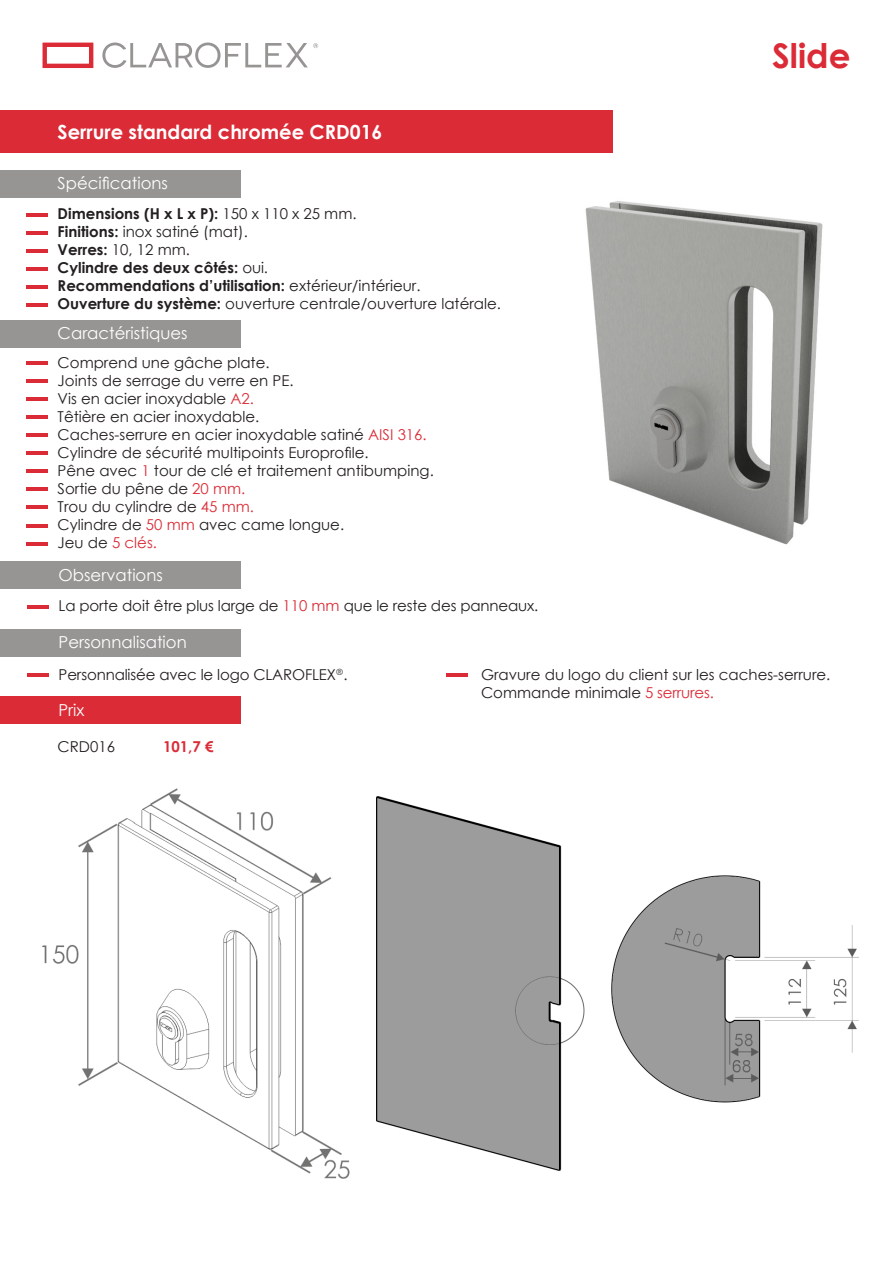
<style>
.page{position:relative;width:893px;height:1263px;background:#fff}
.page>*{position:absolute;margin:0;border:0;box-sizing:border-box;transform-origin:0 0}
.t1{font:700 34.05px "Century Gothic";color:#db2b36}
.t2{font:700 19.5px "Century Gothic";color:#fff}
.t3{font:16.5px "Century Gothic";color:#fff}
.t4{font:15px "Century Gothic";color:#231f20}
.t5{font:700 15px "Century Gothic";color:#231f20}
.t6{font:15px "Century Gothic";color:#db2b36}
.t7{font:700 15px "Century Gothic";color:#db2b36}
.s1{font-weight:400}
.s2{font-weight:700}
.s3{color:#db2b36}
.s4{color:#231f20}
</style>
<div class="page">
<img style="left:585px;top:201px;width:238px;height:344px">
<img style="left:43px;top:789px;width:306px;height:389px">
<img style="left:377px;top:796px;width:208px;height:375px">
<img style="left:611px;top:875px;width:248px;height:228px">
<div style="left:0;top:111px;width:612px;height:42px;background:#db2b36"></div>
<div style="left:0;top:696px;width:240px;height:28px;background:#db2b36"></div>
<hr style="left:27px;top:213px;width:21px;height:3px;background:#db2b36">
<hr style="left:27px;top:231px;width:21px;height:3px;background:#db2b36">
<hr style="left:27px;top:249px;width:21px;height:3px;background:#db2b36">
<hr style="left:27px;top:267px;width:21px;height:3px;background:#db2b36">
<hr style="left:27px;top:285px;width:21px;height:3px;background:#db2b36">
<hr style="left:27px;top:303px;width:21px;height:3px;background:#db2b36">
<div style="left:0;top:170px;width:240px;height:28px;background:#979593"></div>
<hr style="left:27px;top:362px;width:21px;height:3px;background:#db2b36">
<hr style="left:27px;top:397px;width:21px;height:4px;background:#db2b36">
<hr style="left:27px;top:451px;width:21px;height:4px;background:#db2b36">
<hr style="left:27px;top:470px;width:21px;height:3px;background:#db2b36">
<hr style="left:27px;top:506px;width:21px;height:3px;background:#db2b36">
<hr style="left:27px;top:415px;width:21px;height:4px;background:#db2b36">
<hr style="left:27px;top:524px;width:21px;height:3px;background:#db2b36">
<hr style="left:27px;top:542px;width:21px;height:3px;background:#db2b36">
<hr style="left:27px;top:379px;width:21px;height:4px;background:#db2b36">
<hr style="left:27px;top:433px;width:21px;height:4px;background:#db2b36">
<hr style="left:27px;top:488px;width:21px;height:3px;background:#db2b36">
<div style="left:0;top:320px;width:240px;height:27px;background:#979593"></div>
<hr style="left:27px;top:605px;width:21px;height:3px;background:#db2b36">
<div style="left:0;top:561px;width:240px;height:28px;background:#979593"></div>
<hr style="left:27px;top:673px;width:21px;height:4px;background:#db2b36">
<hr style="left:446px;top:673px;width:22px;height:4px;background:#db2b36">
<div style="left:0;top:629px;width:240px;height:27px;background:#979593"></div>
<svg style="left:43px;top:43px;width:50px;height:25px"></svg>
<svg style="left:102px;top:43px;width:216px;height:25px"></svg>
<p class="t2" style="left:58px;top:117px;width:326px">Serrure standard chromée CRD016</p>
<p class="t3" style="left:58px;top:172px;width:112px">Spécifications</p>
<p class="t5" style="left:58px;top:202px;width:300px">Dimensions (H x L x P): <span class="s1">150 x 110 x 25 mm.</span></p>
<p class="t4" style="left:58px;top:221px;width:192px"><span class="s2">Finitions:</span> inox satiné (mat).</p>
<p class="t4" style="left:58px;top:239px;width:134px"><span class="s2">Verres:</span> 10, 12 mm.</p>
<p class="t5" style="left:58px;top:256px;width:212px">Cylindre des deux côtés: <span class="s1">oui.</span></p>
<p class="t5" style="left:58px;top:274px;width:364px">Recommendations d’utilisation: <span class="s1">extérieur/intérieur.</span></p>
<p class="t4" style="left:58px;top:293px;width:445px"><span class="s2">Ouverture du système:</span> ouverture centrale/ouverture latérale.</p>
<p class="t3" style="left:58px;top:322px;width:131px">Caractéristiques</p>
<p class="t4" style="left:58px;top:352px;width:213px">Comprend une gâche plate.</p>
<p class="t4" style="left:58px;top:370px;width:237px">Joints de serrage du verre en PE.</p>
<p class="t4" style="left:58px;top:388px;width:198px">Vis en acier inoxydable <span class="s3">A2.</span></p>
<p class="t4" style="left:58px;top:406px;width:203px">Têtière en acier inoxydable.</p>
<p class="t4" style="left:58px;top:424px;width:371px">Caches-serrure en acier inoxydable satiné <span class="s3">AISI 316.</span></p>
<p class="t4" style="left:58px;top:442px;width:312px">Cylindre de sécurité multipoints Europrofile.</p>
<p class="t4" style="left:58px;top:460px;width:378px">Pêne avec <span class="s3">1</span> tour de clé et traitement antibumping.</p>
<p class="t4" style="left:58px;top:478px;width:189px">Sortie du pêne de <span class="s3">20 mm.</span></p>
<p class="t4" style="left:58px;top:496px;width:198px">Trou du cylindre de <span class="s3">45 mm.</span></p>
<p class="t4" style="left:58px;top:514px;width:288px">Cylindre de <span class="s3">50 mm</span> avec came longue.</p>
<p class="t6" style="left:58px;top:532px;width:101px"><span class="s4">Jeu de</span> 5 clés.</p>
<p class="t3" style="left:59px;top:563px;width:106px">Observations</p>
<p class="t4" style="left:59px;top:595px;width:481px">La porte doit être plus large de <span class="s3">110 mm</span> que le reste des panneaux.</p>
<p class="t3" style="left:59px;top:631px;width:130px">Personnalisation</p>
<p class="t1" style="left:772px;top:30px;width:80px">Slide</p>
<p class="t4" style="left:59px;top:664px;width:290px">Personnalisée avec le logo CLAROFLEX<sup>®</sup>.</p>
<p class="t4" style="left:481px;top:664px;width:351px">Gravure du logo du client sur les caches-serrure.</p>
<p class="t4" style="left:481px;top:682px;width:234px">Commande minimale <span class="s3">5 serrures.</span></p>
<p class="t3" style="left:58px;top:698px;width:27px">Prix</p>
<p class="t4" style="left:58px;top:736px;width:59px">CRD016</p>
<p class="t7" style="left:163px;top:735px;width:52px">101,7 €</p>
</div>
